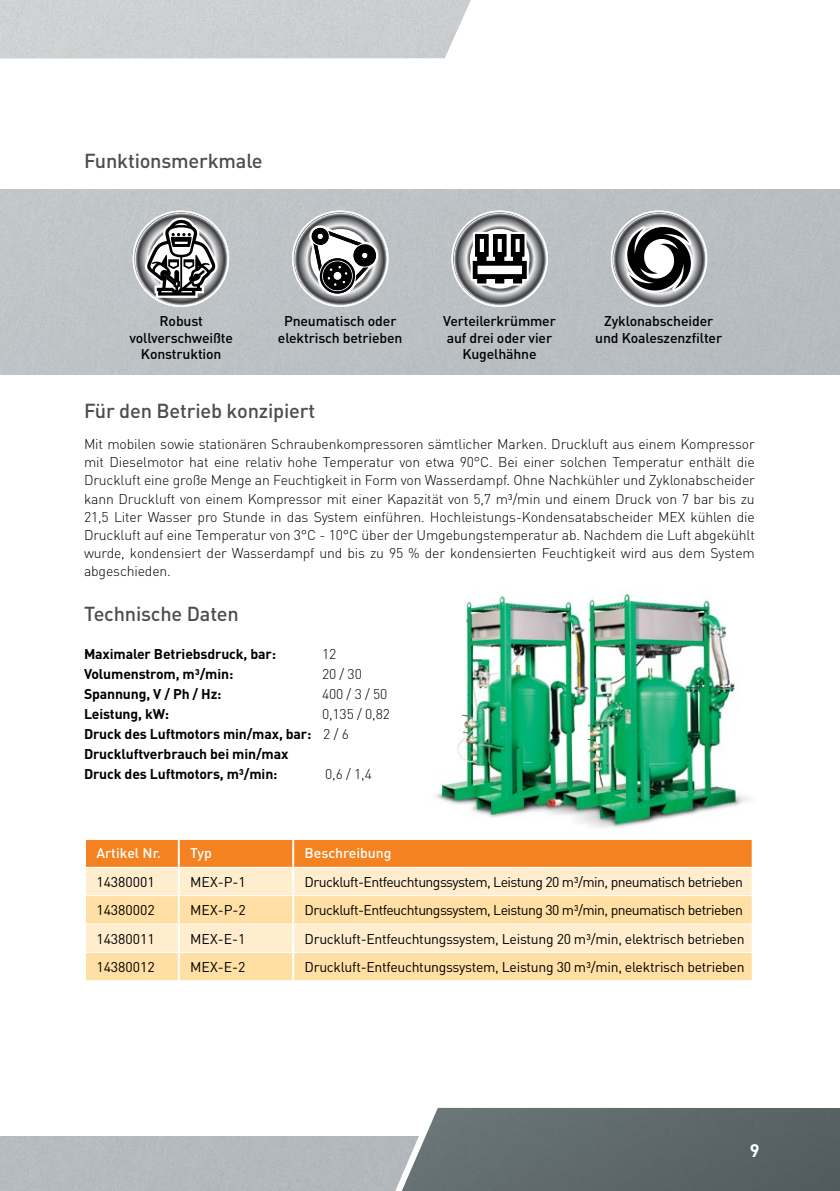
<style>
.page{position:relative;width:840px;height:1191px;background:#fff}
.page>*{position:absolute;margin:0;border:0;box-sizing:border-box;transform-origin:0 0}
.t1{font:500 20px "DIN Pro";letter-spacing:-.01em;color:#4d4d4f}
.t2{font:700 18px "DIN Pro";color:#fff}
.t3{font:300 14px/18px "DIN Pro";letter-spacing:-.01em;color:#000;text-align:justify}
.t4{font:700 14px/20px "DIN Pro";letter-spacing:-.01em;color:#000}
.t5{font:14px "DIN Pro";letter-spacing:-.02em;color:#000}
.t6{font:500 14px/16.8px "DIN Pro";letter-spacing:-.01em;color:#000;text-align:center}
.t7{font:14px "DIN Pro";letter-spacing:-.04em;color:#000}
.t8{font:14px "DIN Pro";color:#000}
.t9{font:500 14px "DIN Pro";color:#fff}
.s1{font-weight:300}
</style>
<div class="page">
<svg style="left:371px;top:1136px;width:18px;height:55px"></svg>
<img style="left:389px;top:1107px;width:450px;height:84px">
<img style="left:435px;top:592px;width:314px;height:236px">
<svg style="left:130px;top:210px;width:102px;height:100px"></svg>
<svg style="left:289px;top:210px;width:102px;height:100px"></svg>
<svg style="left:607px;top:210px;width:102px;height:100px"></svg>
<svg style="left:448px;top:210px;width:102px;height:100px"></svg>
<div style="left:86px;top:840px;width:665px;height:26px;background:#f58220"></div>
<div style="left:86px;top:867px;width:665px;height:28px;background:#ffedce"></div>
<svg style="left:86px;top:896px;width:665px;height:84px;background:#ffe3b2"></svg>
<hr style="left:178px;top:867px;width:2px;height:28px;background:#fff">
<hr style="left:292px;top:867px;width:2px;height:28px;background:#fff">
<hr style="left:178px;top:896px;width:2px;height:27px;background:#fff">
<hr style="left:292px;top:896px;width:2px;height:27px;background:#fff">
<hr style="left:178px;top:840px;width:2px;height:26px;background:#fff">
<hr style="left:292px;top:840px;width:2px;height:26px;background:#fff">
<hr style="left:178px;top:953px;width:2px;height:27px;background:#fff">
<hr style="left:292px;top:953px;width:2px;height:27px;background:#fff">
<hr style="left:86px;top:923px;width:93px;height:1px;background:#fff">
<hr style="left:86px;top:952px;width:93px;height:1px;background:#fff">
<hr style="left:178px;top:924px;width:2px;height:28px;background:#fff">
<hr style="left:179px;top:923px;width:114px;height:1px;background:#fff">
<hr style="left:293px;top:923px;width:458px;height:1px;background:#fff">
<hr style="left:292px;top:924px;width:2px;height:28px;background:#fff">
<hr style="left:179px;top:952px;width:114px;height:1px;background:#fff">
<hr style="left:293px;top:952px;width:458px;height:1px;background:#fff">
<h1 class="t1" style="left:84px;top:148px;width:180px">Funktionsmerkmale</h1>
<p class="t6" style="left:129px;top:312px;width:105px">Robust vollverschweißte<br>Konstruktion</p>
<p class="t6" style="left:278px;top:312px;width:126px">Pneumatisch oder elektrisch betrieben</p>
<p class="t6" style="left:595px;top:312px;width:128px">Zyklonabscheider und Koaleszenzfilter</p>
<p class="t6" style="left:443px;top:312px;width:114px">Verteilerkrümmer auf drei oder vier<br>Kugelhähne</p>
<h1 class="t1" style="left:84px;top:398px;width:232px">Für den Betrieb konzipiert</h1>
<p class="t3" style="left:84px;top:435px;width:672px">Mit mobilen sowie stationären Schraubenkompressoren sämtlicher Marken. Druckluft aus einem Kompressor mit Dieselmotor hat eine relativ hohe Temperatur von etwa 90°C. Bei einer solchen Temperatur enthält die Druckluft eine große Menge an Feuchtigkeit in Form von Wasserdampf. Ohne Nachkühler und Zyklonabscheider kann Druckluft von einem Kompressor mit einer Kapazität von 5,7 m³/min und einem Druck von 7 bar bis zu 21,5 Liter Wasser pro Stunde in das System einführen. Hochleistungs-Kondensatabscheider MEX kühlen die Druckluft auf eine Temperatur von 3°C - 10°C über der Umgebungstemperatur ab. Nachdem die Luft abgekühlt wurde, kondensiert der Wasserdampf und bis zu 95 % der kondensierten Feuchtigkeit wird aus dem System abgeschieden.</p>
<h1 class="t1" style="left:84px;top:600px;width:156px">Technische Daten</h1>
<p class="t4" style="left:84px;top:643px;width:193px">Maximaler Betriebsdruck, bar:</p>
<p class="t3" style="left:322px;top:645px;width:16px">12</p>
<p class="t4" style="left:84px;top:663px;width:151px">Volumenstrom, m³/min:</p>
<p class="t3" style="left:322px;top:665px;width:41px">20 / 30</p>
<p class="t4" style="left:84px;top:683px;width:139px">Spannung, V / Ph / Hz:</p>
<p class="t3" style="left:322px;top:685px;width:67px">400 / 3 / 50</p>
<p class="t4" style="left:84px;top:703px;width:87px">Leistung, kW:</p>
<p class="t4" style="left:84px;top:703px;width:307px;text-indent:238px"><span class="s1">0,135 / 0,82<br></span>Druck des Luftmotors min/max, bar: <span class="s1">2 / 6<br></span>Druckluftverbrauch bei min/max<br>Druck des Luftmotors, m³/min:</p>
<p class="t3" style="left:325px;top:765px;width:48px">0,6 / 1,4</p>
<p class="t9" style="left:96px;top:844px;width:66px">Artikel Nr.</p>
<p class="t9" style="left:190px;top:844px;width:23px">Typ</p>
<p class="t9" style="left:304px;top:844px;width:88px">Beschreibung</p>
<p class="t8" style="left:96px;top:873px;width:60px">14380001</p>
<p class="t5" style="left:190px;top:873px;width:57px">MEX-P-1</p>
<p class="t7" style="left:304px;top:873px;width:439px">Druckluft-Entfeuchtungssystem, Leistung 20 m³/min, pneumatisch betrieben</p>
<p class="t8" style="left:96px;top:901px;width:60px">14380002</p>
<p class="t5" style="left:190px;top:901px;width:57px">MEX-P-2</p>
<p class="t7" style="left:304px;top:901px;width:439px">Druckluft-Entfeuchtungssystem, Leistung 30 m³/min, pneumatisch betrieben</p>
<p class="t8" style="left:96px;top:929px;width:60px">14380011</p>
<p class="t5" style="left:190px;top:929px;width:57px">MEX-E-1</p>
<p class="t5" style="left:304px;top:929px;width:441px">Druckluft-Entfeuchtungssystem, Leistung 20 m³/min, elektrisch betrieben</p>
<p class="t8" style="left:96px;top:958px;width:60px">14380012</p>
<p class="t5" style="left:190px;top:958px;width:57px">MEX-E-2</p>
<p class="t5" style="left:304px;top:958px;width:441px">Druckluft-Entfeuchtungssystem, Leistung 30 m³/min, elektrisch betrieben</p>
<p class="t2" style="left:749px;top:1138px;width:11px">9</p>
</div>
